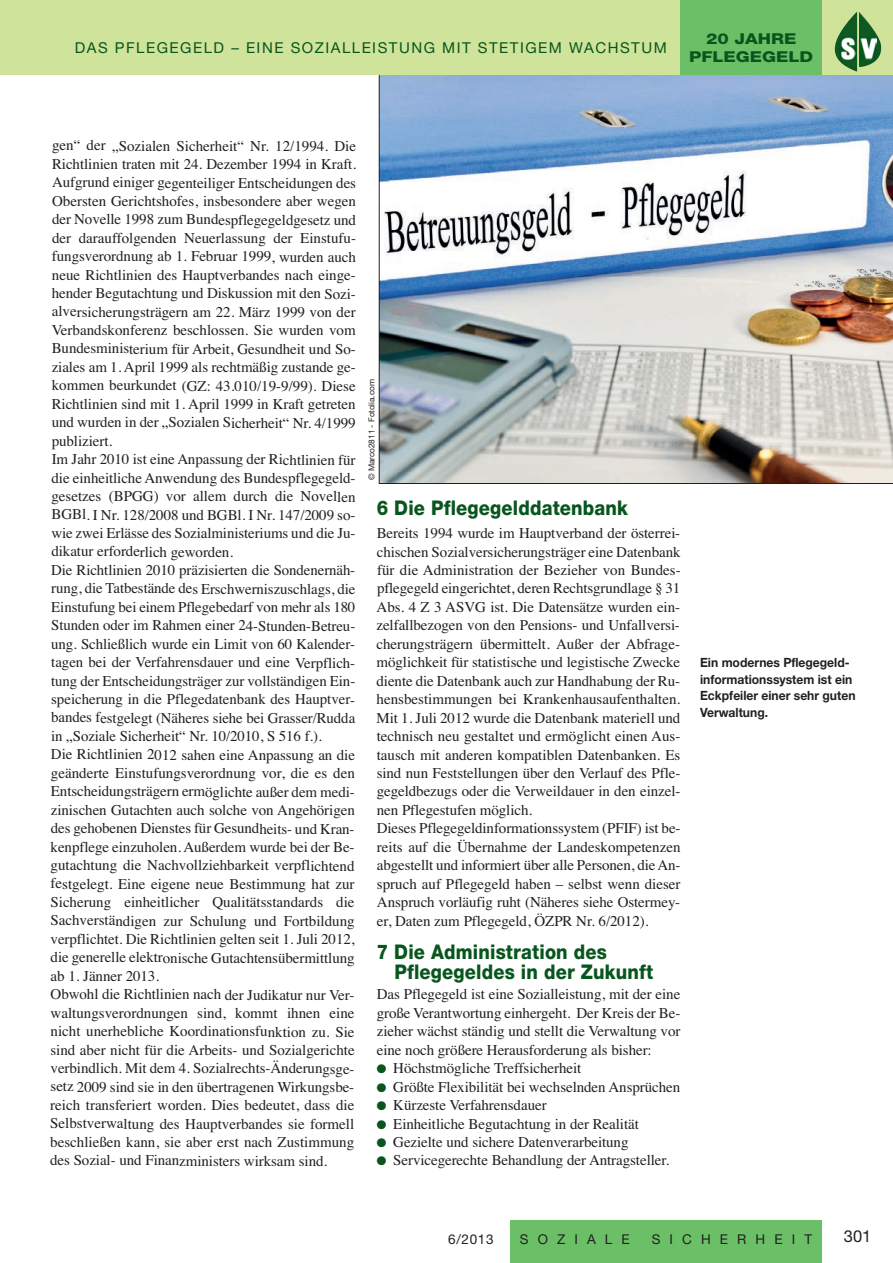
<style>
.page{position:relative;width:893px;height:1263px;background:#fff}
.page>*{position:absolute;margin:0;border:0;box-sizing:border-box;transform-origin:0 0}
.t1{font:800 20.25px/20.2px "Helvetica Neue";letter-spacing:.01em;color:#08551e;scale:.9 1}
.t2{font:16.5px "Helvetica Neue";color:#231f20}
.t3{font:15px/18.5px "Times";letter-spacing:-.005em;color:#231f20}
.t4{font:15px "Helvetica Neue";letter-spacing:.1em;color:#08551e}
.t5{font:800 15px/17.7px "Helvetica Neue";color:#08551e;text-align:center;scale:1.2 1}
.t6{font:13.5px "Helvetica Neue";letter-spacing:.675em;color:#231f20}
.t7{font:700 12.75px/16.5px "Helvetica Neue";color:#231f20;scale:.95 1}
.t8{font:8.25px "Helvetica Neue";letter-spacing:-.005em;color:#231f20}
.s1{font-family:"Monotype Sorts";font-size:12px;color:#08551e}
</style>
<div class="page">
<img style="left:379px;top:74px;width:514px;height:410px">
<div style="left:0;top:0;width:893px;height:74px;background:#d0e39a"></div>
<div style="left:680px;top:0;width:142px;height:74px;background:#6bc067"></div>
<div style="left:510px;top:1220px;width:312px;height:43px;background:#6bc067"></div>
<img style="left:859px;top:12px;width:22px;height:55px">
<img style="left:835px;top:12px;width:22px;height:60px">
<img style="left:839px;top:37px;width:17px;height:22px">
<img style="left:861px;top:38px;width:15px;height:21px">
<p class="t4" style="left:75px;top:43px;width:593px">DAS PFLEGEGELD – EINE SOZIALLEISTUNG MIT STETIGEM WACHSTUM</p>
<p class="t5" style="left:689px;top:31px;width:105px">20 JAHRE<br>PFLEGEGELD</p>
<p class="t3" style="left:50px;top:136px;width:307px">gen“ der „Sozialen Sicherheit“ Nr. 12/1994. Die Richtlinien traten mit 24. Dezember 1994 in Kraft.<br>Aufgrund einiger gegenteiliger Entscheidungen des Obersten Gerichtshofes, insbesondere aber wegen der Novelle 1998 zum Bundespflegegeldgesetz und der darauffolgenden Neuerlassung der Einstufu&shy;fungsverordnung ab 1. Februar 1999, wurden auch neue Richtlinien des Hauptverbandes nach einge&shy;hender Begutachtung und Diskussion mit den Sozi&shy;alversicherungsträgern am 22. März 1999 von der Verbandskonferenz beschlossen. Sie wurden vom Bundesministerium für Arbeit, Gesundheit und So&shy;ziales am 1. April 1999 als rechtmäßig zustande ge&shy;kommen beurkundet (GZ: 43.010/19-9/99). Diese Richtlinien sind mit 1. April 1999 in Kraft getreten und wurden in der „Sozialen Sicherheit“ Nr. 4/1999 publiziert.<br>Im Jahr 2010 ist eine Anpassung der Richtlinien für die einheitliche Anwendung des Bundespflegegeld&shy;gesetzes (BPGG) vor allem durch die Novellen BGBl. I Nr. 128/2008 und BGBl. I Nr. 147/2009 so&shy;wie zwei Erlässe des Sozialministeriums und die Ju&shy;dikatur erforderlich geworden.<br>Die Richtlinien 2010 präzisierten die Sondenernäh&shy;rung, die Tatbestände des Erschwerniszuschlags, die Einstufung bei einem Pflegebedarf von mehr als 180<br>Stunden oder im Rahmen einer 24-Stunden-Betreu&shy;ung. Schließlich wurde ein Limit von 60 Kalender&shy;tagen bei der Verfahrensdauer und eine Verpflich&shy;tung der Entscheidungsträger zur vollständigen Ein&shy;speicherung in die Pflegedatenbank des Hauptver&shy;bandes festgelegt (Näheres siehe bei Grasser/Rudda in „Soziale Sicherheit“ Nr. 10/2010, S 516 f.).<br>Die Richtlinien 2012 sahen eine Anpassung an die geänderte Einstufungsverordnung vor, die es den Entscheidungsträgern ermöglichte außer dem medi&shy;zinischen Gutachten auch solche von Angehörigen des gehobenen Dienstes für Gesundheits- und Kran&shy;kenpflege einzuholen. Außerdem wurde bei der Be&shy;gutachtung die Nachvollziehbarkeit verpflichtend festgelegt. Eine eigene neue Bestimmung hat zur Sicherung einheitlicher Qualitätsstandards die Sachverständigen zur Schulung und Fortbildung verpflichtet. Die Richtlinien gelten seit 1. Juli 2012, die generelle elektronische Gutachtensübermittlung ab 1. Jänner 2013.<br>Obwohl die Richtlinien nach der Judikatur nur Ver&shy;waltungsverordnungen sind, kommt ihnen eine nicht unerhebliche Koordinationsfunktion zu. Sie sind aber nicht für die Arbeits- und Sozialgerichte verbindlich. Mit dem 4. Sozialrechts-Änderungsge&shy;setz 2009 sind sie in den übertragenen Wirkungsbe&shy;reich transferiert worden. Dies bedeutet, dass die Selbstverwaltung des Hauptverbandes sie formell beschließen kann, sie aber erst nach Zustimmung des Sozial- und Finanzministers wirksam sind.</p>
<p class="t8" style="left:369px;top:480px;width:102px;rotate:-90deg">© Marco2811 - Fotolia.com</p>
<h1 class="t1" style="left:377px;top:499px;width:281px">6 Die Pflegegelddatenbank</h1>
<p class="t3" style="left:376px;top:524px;width:306px">Bereits 1994 wurde im Hauptverband der österrei&shy;chischen Sozialversicherungsträger eine Datenbank für die Administration der Bezieher von Bundes&shy;pflegegeld eingerichtet, deren Rechtsgrundlage § 31<br>Abs. 4 Z 3 ASVG ist. Die Datensätze wurden ein&shy;zelfallbezogen von den Pensions- und Unfallversi&shy;cherungsträgern übermittelt. Außer der Abfrage&shy;möglichkeit für statistische und legistische Zwecke diente die Datenbank auch zur Handhabung der Ru&shy;hensbestimmungen bei Krankenhausaufenthalten.<br>Mit 1. Juli 2012 wurde die Datenbank materiell und technisch neu gestaltet und ermöglicht einen Aus&shy;tausch mit anderen kompatiblen Datenbanken. Es sind nun Feststellungen über den Verlauf des Pfle&shy;gegeldbezugs oder die Verweildauer in den einzel&shy;nen Pflegestufen möglich.<br>Dieses Pflegegeldinformationssystem (PFIF) ist be&shy;reits auf die Übernahme der Landeskompetenzen abgestellt und informiert über alle Personen, die An&shy;spruch auf Pflegegeld haben – selbst wenn dieser Anspruch vorläufig ruht (Näheres siehe Ostermey&shy;er, Daten zum Pflegegeld, ÖZPR Nr. 6/2012).</p>
<h1 class="t1" style="left:394px;top:943px;width:289px;text-indent:-18px">7 Die Administration des<br>Pflegegeldes in der Zukunft</h1>
<p class="t3" style="left:377px;top:985px;width:305px">Das Pflegegeld ist eine Sozialleistung, mit der eine große Verantwortung einhergeht. Der Kreis der Be&shy;zieher wächst ständig und stellt die Verwaltung vor eine noch größere Herausforderung als bisher:<br><span class="s1">l</span> Höchstmögliche Treffsicherheit<br><span class="s1">l</span> Größte Flexibilität bei wechselnden Ansprüchen <span class="s1">l</span> Kürzeste Verfahrensdauer<br><span class="s1">l</span> Einheitliche Begutachtung in der Realität<br><span class="s1">l</span> Gezielte und sichere Datenverarbeitung<br><span class="s1">l</span> Servicegerechte Behandlung der Antragsteller.</p>
<p class="t7" style="left:700px;top:655px;width:165px">Ein modernes Pflegegeld&shy;informationssystem ist ein<br>Eckpfeiler einer sehr guten<br>Verwaltung.</p>
<p class="t6" style="left:448px;top:1234px;width:47px">6/2013</p>
<p class="t6" style="left:520px;top:1234px;width:111px">SOZIALE</p>
<p class="t6" style="left:652px;top:1234px;width:162px">SICHERHEIT</p>
<p class="t2" style="left:844px;top:1230px;width:29px">301</p>
</div>
